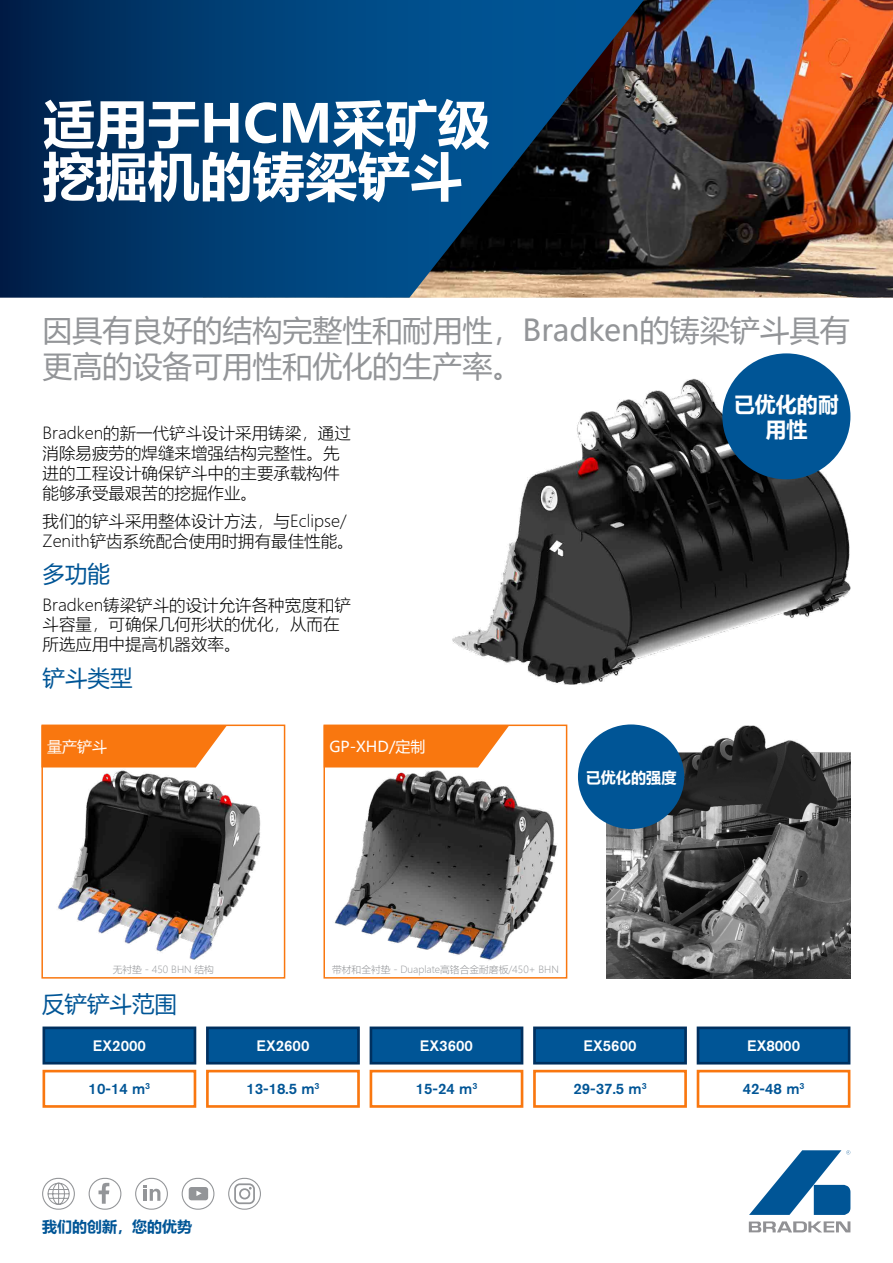
<style>
.page{position:relative;width:893px;height:1263px;background:#fff}
.page>*{position:absolute;margin:0;border:0;box-sizing:border-box;transform-origin:0 0}
.t1{font:700 52.5px/52.5px "Microsoft Ya Hei UI";color:#fff}
.t2{font:30px/36px "Microsoft Ya Hei UI";color:#939598}
.t3{font:22.5px "Microsoft Ya Hei UI";color:#005596}
.t4{font:700 21px/25.2px "Microsoft Ya Hei UI";color:#fff;text-align:center}
.t5{font:16.5px/19.8px "Microsoft Ya Hei UI Light";color:#000}
.t6{font:700 15.15px "Microsoft Ya Hei UI";color:#fff}
.t7{font:500 15px "Akzidenz Grotesk BE";color:#005596}
.t8{font:500 15px "Akzidenz Grotesk BE";color:#fff}
.t9{font:15px "Microsoft Ya Hei UI";color:#fff}
.t10{font:700 15px "Microsoft Ya Hei UI";color:#005596}
.t11{font:9.75px "Microsoft Ya Hei UI Light";color:#939598}
</style>
<div class="page">
<img style="left:452px;top:378px;width:398px;height:307px">
<svg style="left:749px;top:1150px;width:101px;height:65px"></svg>
<svg style="left:749px;top:1221px;width:101px;height:11px"></svg>
<div style="left:42px;top:1178px;width:33px;height:32px;border:1px solid #939598;border-radius:15px"></div>
<svg style="left:47px;top:1182px;width:23px;height:23px"></svg>
<div style="left:135px;top:1178px;width:33px;height:32px;border:1px solid #939598;border-radius:15px"></div>
<svg style="left:144px;top:1185px;width:17px;height:16px"></svg>
<div style="left:89px;top:1178px;width:32px;height:32px;border:1px solid #939598;border-radius:15px"></div>
<svg style="left:99px;top:1182px;width:10px;height:22px"></svg>
<div style="left:182px;top:1178px;width:32px;height:32px;border:1px solid #939598;border-radius:15px"></div>
<svg style="left:189px;top:1187px;width:19px;height:13px"></svg>
<div style="left:228px;top:1178px;width:33px;height:32px;border:1px solid #939598;border-radius:15px"></div>
<div style="left:239px;top:1188px;width:11px;height:11px;border:2px solid #939598;border-radius:50%"></div>
<div style="left:234px;top:1183px;width:21px;height:21px;border:2px solid #939598;border-radius:5px"></div>
<img style="left:644px;top:0;width:249px;height:298px">
<svg style="left:0;top:0;width:644px;height:298px;background:#0a3c68"></svg>
<img style="left:43px;top:767px;width:218px;height:193px">
<div style="left:41px;top:724px;width:244px;height:254px;border:1px solid #f9770f"></div>
<svg style="left:41px;top:725px;width:186px;height:42px;background:#f98222"></svg>
<img style="left:325px;top:767px;width:232px;height:194px">
<div style="left:323px;top:724px;width:244px;height:254px;border:1px solid #f9770f"></div>
<svg style="left:324px;top:725px;width:185px;height:42px;background:#f98222"></svg>
<div style="left:722px;top:353px;width:128px;height:126px;background:#005596;border-radius:50%"></div>
<div style="left:43px;top:1026px;width:153px;height:38px;background:#005596;border:3px solid #00305f"></div>
<div style="left:43px;top:1070px;width:153px;height:38px;border:3px solid #f9770f"></div>
<div style="left:206px;top:1026px;width:154px;height:38px;background:#005596;border:3px solid #00305f"></div>
<div style="left:206px;top:1070px;width:154px;height:38px;border:3px solid #f9770f"></div>
<div style="left:370px;top:1026px;width:153px;height:38px;background:#005596;border:3px solid #00305f"></div>
<div style="left:370px;top:1070px;width:153px;height:38px;border:3px solid #f9770f"></div>
<div style="left:533px;top:1026px;width:154px;height:38px;background:#005596;border:3px solid #00305f"></div>
<div style="left:533px;top:1070px;width:154px;height:38px;border:3px solid #f9770f"></div>
<div style="left:697px;top:1026px;width:153px;height:38px;background:#005596;border:3px solid #00305f"></div>
<div style="left:697px;top:1070px;width:153px;height:38px;border:3px solid #f9770f"></div>
<img style="left:606px;top:725px;width:244px;height:253px">
<div style="left:578px;top:724px;width:106px;height:105px;background:#005596;border-radius:50%"></div>
<h1 class="t1" style="left:43px;top:95px;width:449px">适用于HCM采矿级挖掘机的铸梁铲斗</h1>
<h2 class="t2" style="left:43px;top:311px;width:809px">因具有良好的结构完整性和耐用性，Bradken的铸梁铲斗具有更高的设备可用性和优化的生产率。</h2>
<p class="t5" style="left:43px;top:423px;width:310px">Bradken的新一代铲斗设计采用铸梁，通过消除易疲劳的焊缝来增强结构完整性。先进的工程设计确保铲斗中的主要承载构件能够承受最艰苦的挖掘作业。</p>
<p class="t5" style="left:43px;top:511px;width:313px">我们的铲斗采用整体设计方法，与Eclipse/<br>Zenith铲齿系统配合使用时拥有最佳性能。</p>
<h3 class="t3" style="left:43px;top:559px;width:69px">多功能</h3>
<p class="t5" style="left:43px;top:594px;width:310px">Bradken铸梁铲斗的设计允许各种宽度和铲斗容量，可确保几何形状的优化，从而在所选应用中提高机器效率。</p>
<h3 class="t3" style="left:43px;top:662px;width:91px">铲斗类型</h3>
<p class="t9" style="left:47px;top:737px;width:61px">量产铲斗</p>
<p class="t9" style="left:329px;top:737px;width:97px">GP-XHD/定制</p>
<p class="t4" style="left:734px;top:391px;width:107px">已优化的耐用性</p>
<p class="t6" style="left:586px;top:767px;width:92px">已优化的强度</p>
<p class="t11" style="left:113px;top:963px;width:103px">无衬垫 - 450 BHN 结构</p>
<h3 class="t3" style="left:42px;top:989px;width:137px">反铲铲斗范围</h3>
<p class="t8" style="left:93px;top:1037px;width:55px">EX2000</p>
<p class="t7" style="left:89px;top:1080px;width:63px">10-14 m<sup>3</sup></p>
<p class="t11" style="left:332px;top:963px;width:228px">带材和全衬垫 - Duaplate高铬合金耐磨板/450+ BHN</p>
<p class="t8" style="left:256px;top:1037px;width:55px">EX2600</p>
<p class="t7" style="left:246px;top:1080px;width:75px">13-18.5 m<sup>3</sup></p>
<p class="t8" style="left:420px;top:1037px;width:55px">EX3600</p>
<p class="t7" style="left:416px;top:1080px;width:63px">15-24 m<sup>3</sup></p>
<p class="t8" style="left:583px;top:1037px;width:55px">EX5600</p>
<p class="t7" style="left:573px;top:1080px;width:75px">29-37.5 m<sup>3</sup></p>
<p class="t10" style="left:42px;top:1216px;width:152px">我们的创新，您的优势</p>
<p class="t8" style="left:747px;top:1037px;width:55px">EX8000</p>
<p class="t7" style="left:743px;top:1080px;width:63px">42-48 m<sup>3</sup></p>
</div>
